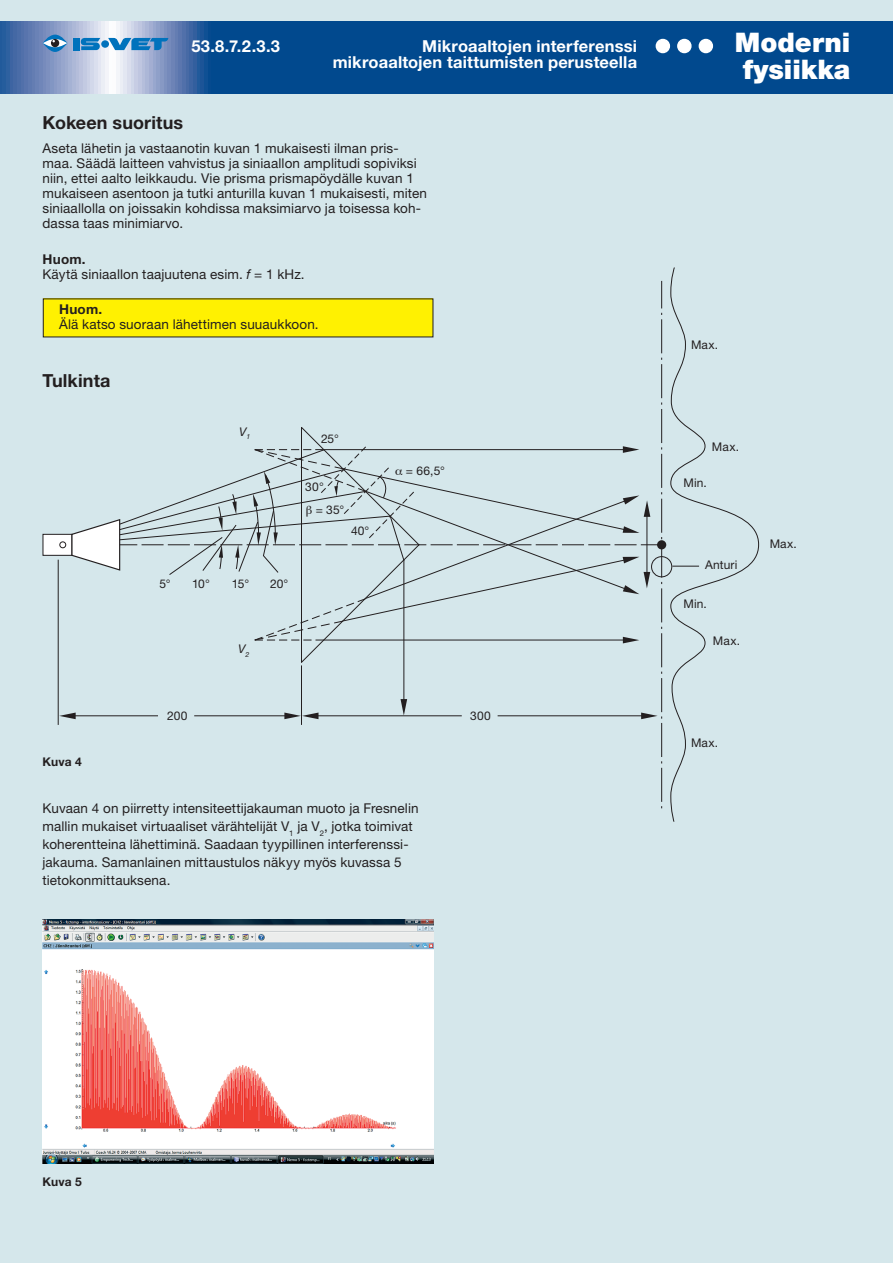
<style>
.page{position:relative;width:893px;height:1263px;background:#d5e7eb}
.page>*{position:absolute;margin:0;border:0;box-sizing:border-box;transform-origin:0 0}
.t1{font:900 27px/27px "Helvetica Neue";color:#fff}
.t2{font:700 18px "Helvetica Neue LT Std";letter-spacing:.005em;color:#231f20}
.t3{font:700 16.5px/16.5px "Helvetica Neue LT Std";letter-spacing:.01em;color:#fff;text-align:right}
.t4{font:13.5px/15px "Helvetica Neue";letter-spacing:.01em;color:#231f20}
.t5{font:700 13.5px "Helvetica Neue LT Std";letter-spacing:.015em;color:#231f20}
.t6{font:12px "Helvetica Neue";letter-spacing:.015em;color:#231f20}
.t7{font:700 12px "Helvetica Neue LT Std";letter-spacing:.01em;color:#231f20}
.t8{font:italic 12px "Helvetica Neue";color:#231f20}
.s1{font-style:italic}
</style>
<div class="page">
<svg style="left:0;top:21px;width:893px;height:73px;background:#1e5b9a"></svg>
<svg style="left:43px;top:35px;width:24px;height:17px"></svg>
<svg style="left:43px;top:39px;width:24px;height:8px"></svg>
<svg style="left:51px;top:39px;width:8px;height:8px"></svg>
<div style="left:73px;top:38px;width:7px;height:12px;background:#0072bc"></div>
<svg style="left:81px;top:38px;width:19px;height:12px"></svg>
<svg style="left:108px;top:38px;width:60px;height:12px"></svg>
<div style="left:101px;top:40px;width:8px;height:8px;background:#0072bc;border-radius:50%"></div>
<div style="left:699px;top:40px;width:13px;height:13px;background:#fff;border-radius:50%"></div>
<div style="left:699px;top:39px;width:14px;height:14px;border:2px solid #fff;border-radius:50%"></div>
<div style="left:678px;top:40px;width:13px;height:13px;background:#fff;border-radius:50%"></div>
<div style="left:677px;top:39px;width:15px;height:14px;border:2px solid #fff;border-radius:50%"></div>
<div style="left:656px;top:40px;width:13px;height:13px;background:#fff;border-radius:50%"></div>
<div style="left:656px;top:39px;width:14px;height:14px;border:2px solid #fff;border-radius:50%"></div>
<div style="left:43px;top:534px;width:29px;height:21px;background:#fff"></div>
<div style="left:43px;top:534px;width:29px;height:22px;border:1px solid #231f20"></div>
<svg style="left:661px;top:267px;width:98px;height:555px"></svg>
<svg style="left:672px;top:566px;width:27px;height:1px"></svg>
<img style="left:43px;top:919px;width:391px;height:245px">
<div style="left:43px;top:299px;width:390px;height:38px;background:#fff101"></div>
<svg style="left:59px;top:281px;width:604px;height:527px"></svg>
<p class="t3" style="left:191px;top:37px;width:90px">53.8.7.2.3.3</p>
<p class="t3" style="left:333px;top:37px;width:306px">Mikroaaltojen interferenssi mikroaaltojen taittumisten perusteella</p>
<h2 class="t2" style="left:43px;top:111px;width:142px">Kokeen suoritus</h2>
<p class="t4" style="left:43px;top:140px;width:386px">Aseta lähetin ja vastaanotin kuvan 1 mukaisesti ilman pris&shy;maa. Säädä laitteen vahvistus ja siniaallon amplitudi sopiviksi niin, ettei aalto leikkaudu. Vie prisma prismapöydälle kuvan 1 mukaiseen asentoon ja tutki anturilla kuvan 1 mukaisesti, miten siniaallolla on joissakin kohdissa maksimiarvo ja toisessa koh&shy;dassa taas minimiarvo.</p>
<p class="t5" style="left:43px;top:250px;width:45px">Huom.</p>
<p class="t4" style="left:43px;top:266px;width:264px">Käytä siniaallon taajuutena esim. <span class="s1">f</span> = 1 kHz.</p>
<p class="t5" style="left:59px;top:301px;width:45px">Huom.</p>
<p class="t4" style="left:59px;top:317px;width:261px">Älä katso suoraan lähettimen suuaukkoon.</p>
<h2 class="t2" style="left:43px;top:369px;width:70px">Tulkinta</h2>
<p class="t7" style="left:43px;top:754px;width:41px">Kuva 4</p>
<p class="t8" style="left:239px;top:424px;width:13px">V<sub>1</sub></p>
<p class="t6" style="left:321px;top:432px;width:19px">25°</p>
<p class="t6" style="left:305px;top:479px;width:20px">30°</p>
<p class="t6" style="left:316px;top:502px;width:30px">= 35°</p>
<p class="t6" style="left:351px;top:523px;width:20px">40°</p>
<p class="t6" style="left:159px;top:577px;width:13px">5°</p>
<p class="t6" style="left:192px;top:577px;width:19px">10°</p>
<p class="t6" style="left:232px;top:577px;width:19px">15°</p>
<p class="t6" style="left:270px;top:577px;width:20px">20°</p>
<p class="t8" style="left:238px;top:641px;width:13px">V<sub>2</sub></p>
<p class="t6" style="left:406px;top:463px;width:40px">= 66,5°</p>
<p class="t6" style="left:167px;top:709px;width:22px">200</p>
<p class="t6" style="left:470px;top:709px;width:22px">300</p>
<p class="t4" style="left:43px;top:799px;width:378px;line-height:18px">Kuvaan 4 on piirretty intensiteettijakauman muoto ja Fresnelin mallin mukaiset virtuaaliset värähtelijät V<sub>1</sub> ja V<sub>2</sub>, jotka toimivat koherentteina lähettiminä. Saadaan tyypillinen interferenssi&shy;jakauma. Samanlainen mittaustulos näkyy myös kuvassa 5 tietokonmittauksena.</p>
<h1 class="t1" style="left:735px;top:29px;width:117px">Moderni fysiikka</h1>
<p class="t6" style="left:691px;top:337px;width:29px">Max.</p>
<p class="t6" style="left:712px;top:439px;width:29px">Max.</p>
<p class="t6" style="left:683px;top:476px;width:25px">Min.</p>
<p class="t6" style="left:705px;top:558px;width:34px">Anturi</p>
<p class="t6" style="left:683px;top:596px;width:25px">Min.</p>
<p class="t6" style="left:713px;top:633px;width:29px">Max.</p>
<p class="t6" style="left:770px;top:537px;width:29px">Max.</p>
<p class="t6" style="left:691px;top:735px;width:29px">Max.</p>
<p class="t7" style="left:43px;top:1175px;width:41px">Kuva 5</p>
</div>
